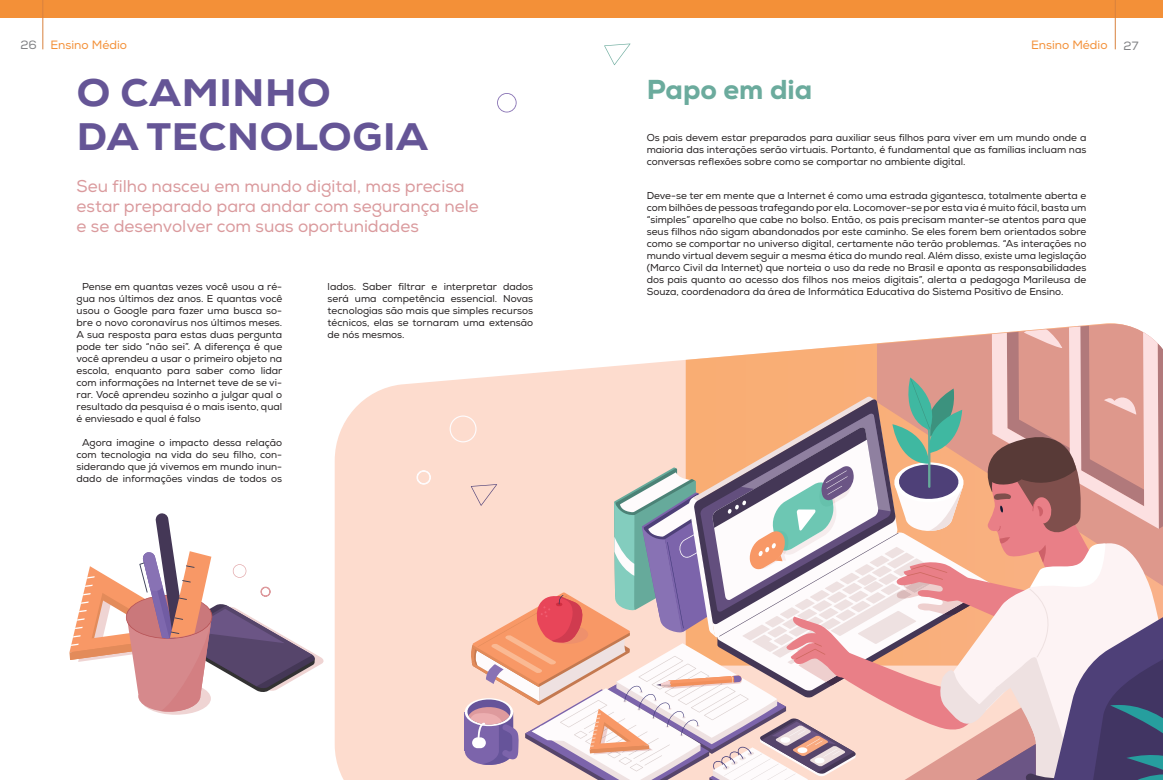
<style>
.page{position:relative;width:1163px;height:780px;background:#fff}
.page>*{position:absolute;margin:0;border:0;box-sizing:border-box;transform-origin:0 0}
.Título{font:800 38.3px/43.1px "Nexa";letter-spacing:.015em;color:#655596;scale:1.05 1}
.Texto{font:800 27.3px "Nexa";color:#6bab9d}
.Gravata{font:17px/20px "Nexa";color:#da9a9d}
.Editoria{font:12px "Nexa";color:#f39038}
.t1{font:12px "Nexa";color:#818285}
.Texto-2{font:10px/12px "Nexa";color:#231f20;text-align:justify}
</style>
<div class="page">
<div style="left:334px;top:380px;width:115px;height:400px;background:#fddcce"></div>
<div style="left:0;top:0;width:1162px;height:17px;background:#f39038"></div>
<hr style="left:42px;top:0;width:1px;height:49px;background:#d8813e">
<hr style="left:1114px;top:0;width:1px;height:49px;background:#d8813d">
<svg style="left:140px;top:682px;width:71px;height:32px"></svg>
<svg style="left:417px;top:470px;width:13px;height:14px"></svg>
<svg style="left:69px;top:513px;width:255px;height:198px"></svg>
<svg style="left:449px;top:324px;width:713px;height:456px"></svg>
<svg style="left:497px;top:93px;width:19px;height:19px"></svg>
<svg style="left:604px;top:44px;width:26px;height:21px"></svg>
<p class="t1" style="left:20px;top:38px;width:18px">26</p>
<p class="Editoria" style="left:50px;top:38px;width:78px">Ensino Médio</p>
<p class="Título" style="left:77px;top:72px;width:336px">O CAMINHO<br>DA TECNOLOGIA</p>
<p class="Gravata" style="left:77px;top:176px;width:404px">Seu filho nasceu em mundo digital, mas precisa estar preparado para andar com segurança nele e se desenvolver com suas oportunidades</p>
<p class="Texto-2" style="left:77px;top:280px;width:207px;text-indent:6px">Pense em quantas vezes você usou a ré&shy;gua nos últimos dez anos. E quantas você usou o Google para fazer uma busca so&shy;bre o novo coronavírus nos últimos meses.<br>A sua resposta para estas duas pergunta pode ter sido “não sei”. A diferença é que você aprendeu a usar o primeiro objeto na escola, enquanto para saber como lidar com informações na Internet teve de se vi&shy;rar. Você aprendeu sozinho a julgar qual o resultado da pesquisa é o mais isento, qual é enviesado e qual é falso</p>
<p class="Texto-2" style="left:77px;top:436px;width:207px;text-align:center">Agora imagine o impacto dessa relação com tecnologia na vida do seu filho, con&shy;siderando que já vivemos em mundo inun&shy;dado de informações vindas de todos os</p>
<p class="Texto-2" style="left:327px;top:280px;width:207px">lados. Saber filtrar e interpretar dados será uma competência essencial. Novas tecnologias são mais que simples recursos técnicos, elas se tornaram uma extensão de nós mesmos.</p>
<p class="Texto" style="left:646px;top:72px;width:167px">Papo em dia</p>
<p class="Editoria" style="left:1030px;top:38px;width:78px">Ensino Médio</p>
<p class="t1" style="left:1123px;top:38px;width:16px">27</p>
<p class="Texto-2" style="left:646px;top:132px;width:441px">Os pais devem estar preparados para auxiliar seus filhos para viver em um mundo onde a maioria das interações serão virtuais. Portanto, é fundamental que as famílias incluam nas conversas reflexões sobre como se comportar no ambiente digital.</p>
<p class="Texto-2" style="left:646px;top:189px;width:441px">Deve-se ter em mente que a Internet é como uma estrada gigantesca, totalmente aberta e com bilhões de pessoas trafegando por ela. Locomover-se por esta via é muito fácil, basta um “simples” aparelho que cabe no bolso. Então, os pais precisam manter-se atentos para que seus filhos não sigam abandonados por este caminho. Se eles forem bem orientados sobre como se comportar no universo digital, certamente não terão problemas. “As interações no mundo virtual devem seguir a mesma ética do mundo real. Além disso, existe uma legislação (Marco Civil da Internet) que norteia o uso da rede no Brasil e aponta as responsabilidades dos pais quanto ao acesso dos filhos nos meios digitais”, alerta a pedagoga Marileusa de Souza, coordenadora da área de Informática Educativa do Sistema Positivo de Ensino.</p>
</div>
